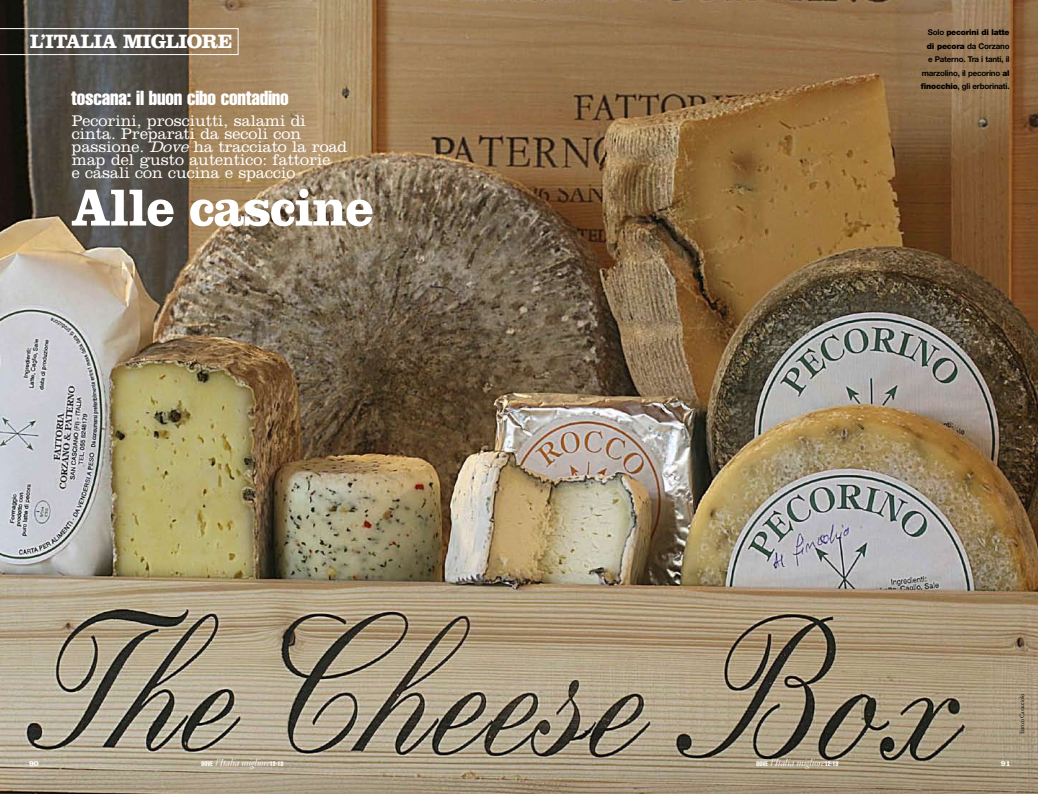
<style>
.page{position:relative;width:1038px;height:794px;background:#fff}
.page>*{position:absolute;margin:0;border:0;box-sizing:border-box;transform-origin:0 0}
.t1{font:700 54px "Clarendon LT Std";letter-spacing:-.03em;color:#fff;scale:.95 1}
.t2{font:20px "Helvetica LT Std Comp";letter-spacing:-.01em;color:#fff}
.t3{font:700 20px "Clarendon LT Std";letter-spacing:-.03em;color:#fff}
.t4{font:300 16px/13px "Clarendon LT Std";color:#fff}
.t5{font:italic 11px "Garamond FB Display";color:#fff}
.t6{font:700 8px/13.5px "Helvetica Neue LT Std";letter-spacing:-.025em;color:#000;text-align:right}
.t7{font:700 8px "Clarendon LT Std";color:#fff}
.t8{font:6.5px "Garamond FB Text";letter-spacing:-.03em;color:#000}
.s1{font-style:italic}
.s2{font-weight:900}
.s3{font-family:"Helvetica LT Std Comp";font-style:normal;font-size:6.5px}
</style>
<div class="page">
<img style="left:0;top:0;width:1037px;height:794px">
<svg style="left:0;top:28px;width:238px;height:27px;background:#685f54"></svg>
<p class="t3" style="left:30px;top:29px;width:203px">l’italia migliore</p>
<p class="t2" style="left:71px;top:85px;width:219px">toscana: il buon cibo contadino</p>
<p class="t4" style="left:72px;top:114px;width:277px">Pecorini, prosciutti, salami di cinta. Preparati da secoli con passione. <span class="s1">Dove</span>ha tracciato la road map del gusto autentico: fattorie<br>e casali con cucina e spaccio</p>
<h1 class="t1" style="left:71px;top:175px;width:320px">Alle cascine</h1>
<p class="t6" style="left:921px;top:25px;width:90px">Solo <span class="s2">pecorini di latte di pecora</span> da Corzano e Paterno. Tra i tanti, il marzolino, il pecorino <span class="s2">al finocchio</span>, gli erborinati.</p>
<p class="t7" style="left:29px;top:758px;width:11px">90</p>
<p class="t5" style="left:201px;top:756px;width:84px"><span class="s3">DOVE</span> l’Italia migliore<span class="s3">12-13</span></p>
<p class="t5" style="left:756px;top:756px;width:84px"><span class="s3">DOVE</span> l’Italia migliore<span class="s3">12-13</span></p>
<p class="t7" style="left:1000px;top:758px;width:11px">91</p>
<p class="t8" style="left:1018px;top:734px;width:42px;rotate:-90deg">Enrico Caracciolo</p>
</div>
